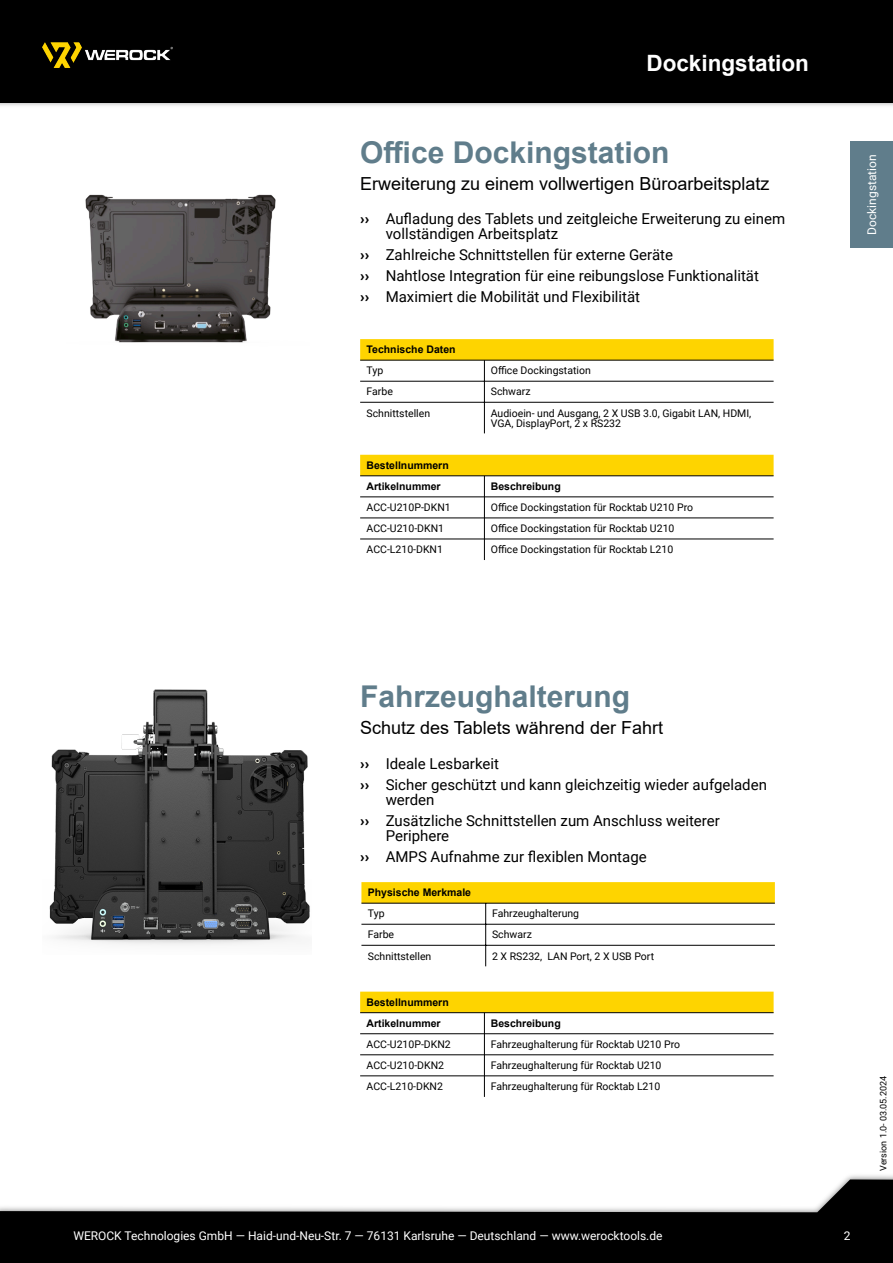
<style>
.page{position:relative;width:893px;height:1263px;background:#fff}
.page>*{position:absolute;margin:0;border:0;box-sizing:border-box;transform-origin:0 0}
.t1{font:700 30px "Arial";color:#607d8b}
.t2{font:700 22.5px "Arial";color:#fff}
.t3{font:18px "Arial";color:#010100}
.t4{font:18px "Arial";color:#000}
.t5{font:15px/21px "Roboto";color:#000}
.t6{font:12px "Roboto";color:#fff}
.t7{font:10.5px/10.5px "Roboto";color:#000}
.t8{font:700 10.5px/21px "Arial";color:#000}
.t9{font:9px "Roboto";color:#000}
.s1{font-weight:900}
</style>
<div class="page">
<svg style="left:0;top:1179px;width:893px;height:84px;fill:#000"></svg>
<img style="left:0;top:102px;width:893px;height:4px">
<div style="left:0;top:0;width:893px;height:102px;background:#000"></div>
<div style="left:850px;top:141px;width:43px;height:107px;background:#607d8b"></div>
<img style="left:85px;top:194px;width:191px;height:149px">
<img style="left:49px;top:689px;width:261px;height:256px">
<img style="left:43px;top:43px;width:130px;height:24px">
<div style="left:360px;top:339px;width:414px;height:21px;background:#fed400"></div>
<hr style="left:484px;top:360px;width:1px;height:73px;background:#000">
<hr style="left:360px;top:381px;width:414px;height:1px;background:#000">
<hr style="left:360px;top:402px;width:414px;height:1px;background:#000">
<hr style="left:360px;top:360px;width:414px;height:1px;background:#000">
<div style="left:360px;top:455px;width:414px;height:21px;background:#fed400"></div>
<hr style="left:484px;top:476px;width:1px;height:84px;background:#000">
<hr style="left:360px;top:518px;width:124px;height:1px;background:#000">
<hr style="left:360px;top:539px;width:414px;height:1px;background:#000">
<hr style="left:360px;top:475px;width:414px;height:1px;background:#000">
<hr style="left:360px;top:496px;width:414px;height:1px;background:#000">
<hr style="left:484px;top:517px;width:290px;height:1px;background:#000">
<div style="left:361px;top:882px;width:414px;height:21px;background:#fed400"></div>
<hr style="left:485px;top:903px;width:1px;height:63px;background:#000">
<hr style="left:361px;top:903px;width:414px;height:1px;background:#000">
<hr style="left:361px;top:924px;width:414px;height:1px;background:#000">
<hr style="left:361px;top:945px;width:414px;height:1px;background:#000">
<div style="left:360px;top:992px;width:414px;height:21px;background:#fed400"></div>
<hr style="left:484px;top:1013px;width:1px;height:84px;background:#000">
<hr style="left:360px;top:1054px;width:414px;height:1px;background:#000">
<hr style="left:360px;top:1075px;width:414px;height:1px;background:#000">
<hr style="left:360px;top:1012px;width:414px;height:1px;background:#000">
<hr style="left:360px;top:1033px;width:414px;height:1px;background:#000">
<h2 class="t2" style="left:646px;top:54px;width:164px">Dockingstation</h2>
<h1 class="t1" style="left:360px;top:141px;width:311px">Office Dockingstation</h1>
<h3 class="t3" style="left:360px;top:177px;width:411px">Erweiterung zu einem vollwertigen Büroarbeitsplatz</h3>
<h3 class="t5" style="left:386px;top:213px;width:401px;line-height:15px;text-indent:-26px"><span class="s1">››</span> Aufladung des Tablets und zeitgleiche Erweiterung zu einem vollständigen Arbeitsplatz</h3>
<h3 class="t5" style="left:360px;top:246px;width:400px"><span class="s1">››</span> Zahlreiche Schnittstellen für externe Geräte<br><span class="s1">››</span> Nahtlose Integration für eine reibungslose Funktionalität <span class="s1">››</span> Maximiert die Mobilität und Flexibilität</h3>
<p class="t8" style="left:367px;top:340px;width:91px">Technische Daten</p>
<p class="t7" style="left:367px;top:366px;width:18px">Typ</p>
<p class="t7" style="left:491px;top:366px;width:102px">Office Dockingstation</p>
<p class="t7" style="left:367px;top:388px;width:28px">Farbe</p>
<p class="t7" style="left:491px;top:388px;width:41px">Schwarz</p>
<p class="t7" style="left:367px;top:409px;width:65px">Schnittstellen</p>
<p class="t7" style="left:491px;top:409px;width:262px">Audioein- und Ausgang, 2 X USB 3.0, Gigabit LAN, HDMI,<br>VGA, DisplayPort, 2 x RS232</p>
<p class="t8" style="left:367px;top:455px;width:84px">Bestellnummern<br>Artikelnummer</p>
<p class="t8" style="left:491px;top:476px;width:72px">Beschreibung</p>
<p class="t7" style="left:367px;top:503px;width:86px">ACC-U210P-DKN1</p>
<p class="t7" style="left:491px;top:503px;width:204px">Office Dockingstation für Rocktab U210 Pro</p>
<p class="t7" style="left:367px;top:524px;width:79px">ACC-U210-DKN1</p>
<p class="t7" style="left:491px;top:524px;width:185px">Office Dockingstation für Rocktab U210</p>
<p class="t7" style="left:367px;top:545px;width:78px">ACC-L210-DKN1</p>
<p class="t7" style="left:491px;top:545px;width:184px">Office Dockingstation für Rocktab L210</p>
<p class="t6" style="left:867px;top:235px;width:82px;rotate:-90deg">Dockingstation</p>
<h1 class="t1" style="left:360px;top:685px;width:272px">Fahrzeughalterung</h1>
<h3 class="t4" style="left:360px;top:721px;width:304px">Schutz des Tablets während der Fahrt</h3>
<h3 class="t5" style="left:360px;top:755px;width:408px"><span class="s1">››</span> Ideale Lesbarkeit<br><span class="s1">››</span> Sicher geschützt und kann gleichzeitig wieder aufgeladen</h3>
<h3 class="t5" style="left:360px;top:791px;width:361px;text-indent:26px">werden<br><span class="s1">››</span> Zusätzliche Schnittstellen zum Anschluss weiterer</h3>
<h3 class="t5" style="left:360px;top:827px;width:288px;text-indent:26px">Periphere<br><span class="s1">››</span> AMPS Aufnahme zur flexiblen Montage</h3>
<p class="t8" style="left:368px;top:883px;width:105px">Physische Merkmale</p>
<p class="t7" style="left:368px;top:909px;width:18px">Typ</p>
<p class="t7" style="left:492px;top:909px;width:89px">Fahrzeughalterung</p>
<p class="t7" style="left:368px;top:931px;width:28px">Farbe</p>
<p class="t7" style="left:492px;top:930px;width:41px">Schwarz</p>
<p class="t7" style="left:368px;top:952px;width:65px">Schnittstellen</p>
<p class="t7" style="left:492px;top:952px;width:164px">2 X RS232, LAN Port, 2 X USB Port</p>
<p class="t8" style="left:367px;top:992px;width:84px">Bestellnummern<br>Artikelnummer</p>
<p class="t8" style="left:491px;top:1013px;width:72px">Beschreibung</p>
<p class="t7" style="left:367px;top:1040px;width:86px">ACC-U210P-DKN2</p>
<p class="t7" style="left:491px;top:1040px;width:191px">Fahrzeughalterung für Rocktab U210 Pro</p>
<p class="t7" style="left:367px;top:1061px;width:79px">ACC-U210-DKN2</p>
<p class="t7" style="left:491px;top:1061px;width:172px">Fahrzeughalterung für Rocktab U210</p>
<p class="t7" style="left:367px;top:1082px;width:78px">ACC-L210-DKN2</p>
<p class="t7" style="left:491px;top:1082px;width:171px">Fahrzeughalterung für Rocktab L210</p>
<p class="t6" style="left:73px;top:1231px;width:591px">WEROCK Technologies GmbH — Haid-und-Neu-Str. 7 — 76131 Karlsruhe — Deutschland — www.werocktools.de</p>
<p class="t6" style="left:844px;top:1231px;width:8px">2</p>
<p class="t9" style="left:880px;top:1171px;width:96px;rotate:-90deg">Version 1.0- 03.05.2024</p>
</div>
